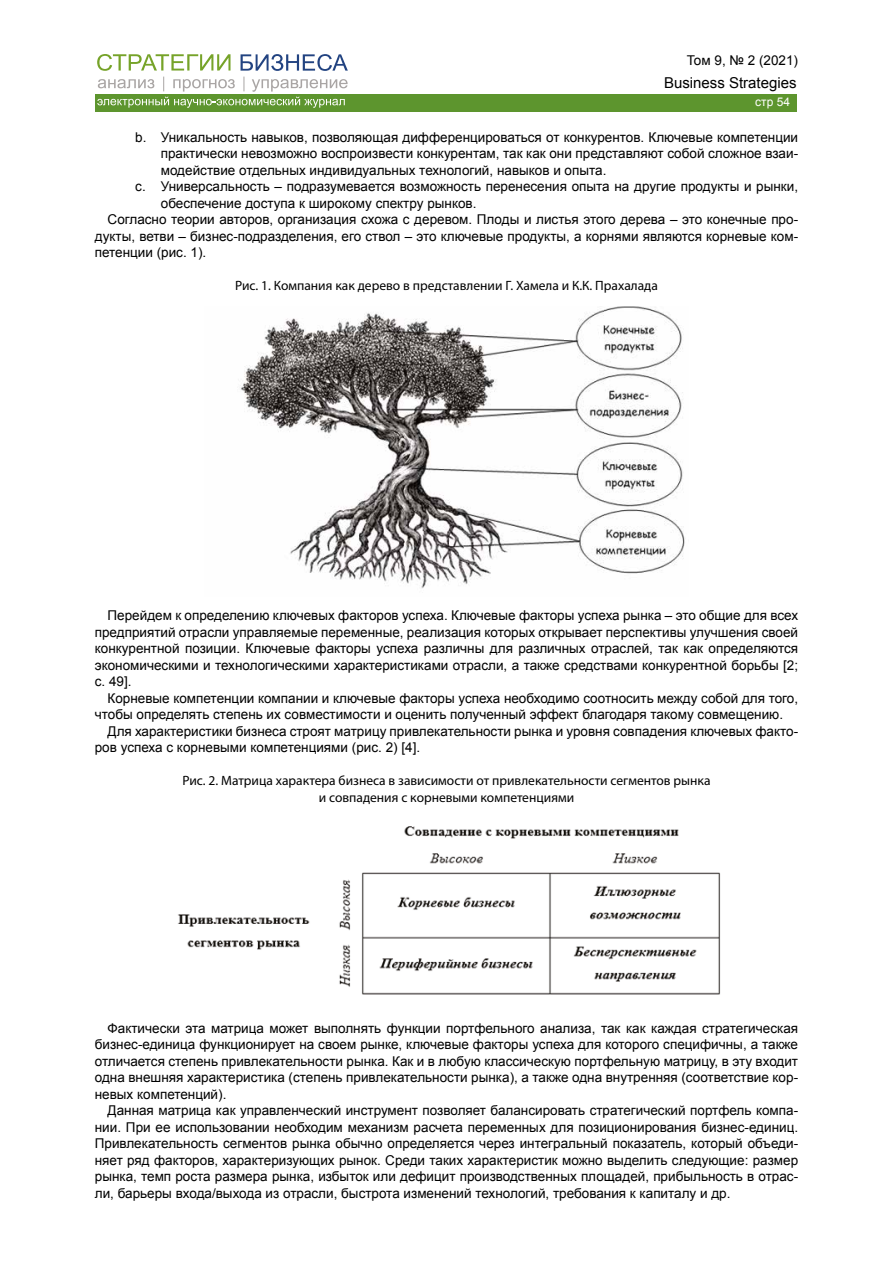
<style>
.page{position:relative;width:893px;height:1263px;background:#fff}
.page>*{position:absolute;margin:0;border:0;box-sizing:border-box;transform-origin:0 0}
.t1{font:15px "Arial";color:#000}
.t2{font:13.5px/16.5px "Arial";color:#000;text-align:justify}
.t3{font:13.5px/16.5px "Myriad Pro";color:#000;text-align:center}
.t4{font:12px "Arial";color:#fff}
</style>
<div class="page">
<div style="left:95px;top:94px;width:702px;height:17px;background:#5d952e"></div>
<svg style="left:97px;top:54px;width:133px;height:17px"></svg>
<svg style="left:241px;top:54px;width:107px;height:17px"></svg>
<svg style="left:97px;top:77px;width:251px;height:31px"></svg>
<img style="left:241px;top:307px;width:444px;height:282px">
<img style="left:178px;top:826px;width:543px;height:169px">
<p class="t2" style="left:687px;top:52px;width:113px">Том 9, № 2 (2021)</p>
<p class="t1" style="left:664px;top:72px;width:134px">Business Strategies</p>
<p class="t4" style="left:755px;top:94px;width:36px">стр 54</p>
<p class="t2" style="left:135px;top:129px;width:664px">b. Уникальность навыков, позволяющая дифференцироваться от конкурентов. Ключевые компетенции</p>
<p class="t2" style="left:161px;top:145px;width:639px">практически невозможно воспроизвести конкурентам, так как они представляют собой сложное взаи-</p>
<p class="t2" style="left:161px;top:162px;width:447px">модействие отдельных индивидуальных технологий, навыков и опыта.</p>
<p class="t2" style="left:135px;top:178px;width:664px">c. Универсальность – подразумевается возможность перенесения опыта на другие продукты и рынки,</p>
<p class="t2" style="left:161px;top:195px;width:317px">обеспечение доступа к широкому спектру рынков.</p>
<p class="t2" style="left:108px;top:211px;width:692px">Согласно теории авторов, организация схожа с деревом. Плоды и листья этого дерева – это конечные про-</p>
<p class="t2" style="left:95px;top:228px;width:705px">дукты, ветви – бизнес-подразделения, его ствол – это ключевые продукты, а корнями являются корневые ком-</p>
<p class="t2" style="left:95px;top:244px;width:113px">петенции (рис. 1).</p>
<p class="t3" style="left:235px;top:277px;width:424px">Рис. 1. Компания как дерево в представлении Г. Хамела и К.К. Прахалада</p>
<p class="t2" style="left:95px;top:607px;width:705px;text-indent:13px">Перейдем к определению ключевых факторов успеха. Ключевые факторы успеха рынка – это общие для всех предприятий отрасли управляемые переменные, реализация которых открывает перспективы улучшения своей конкурентной позиции. Ключевые факторы успеха различны для различных отраслей, так как определяются экономическими и технологическими характеристиками отрасли, а также средствами конкурентной борьбы [2; с. 49].</p>
<p class="t2" style="left:95px;top:690px;width:705px;text-indent:13px">Корневые компетенции компании и ключевые факторы успеха необходимо соотносить между собой для того, чтобы определять степень их совместимости и оценить полученный эффект благодаря такому совмещению.</p>
<p class="t2" style="left:95px;top:723px;width:705px;text-indent:13px">Для характеристики бизнеса строят матрицу привлекательности рынка и уровня совпадения ключевых факто&shy;ров успеха с корневыми компетенциями (рис. 2) [4].</p>
<p class="t3" style="left:182px;top:772px;width:530px">Рис. 2. Матрица характера бизнеса в зависимости от привлекательности сегментов рынка и совпадения с корневыми компетенциями</p>
<p class="t2" style="left:95px;top:1020px;width:705px;text-indent:13px">Фактически эта матрица может выполнять функции портфельного анализа, так как каждая стратегическая бизнес-единица функционирует на своем рынке, ключевые факторы успеха для которого специфичны, а также отличается степень привлекательности рынка. Как и в любую классическую портфельную матрицу, в эту входит одна внешняя характеристика (степень привлекательности рынка), а также одна внутренняя (соответствие кор&shy;невых компетенций).</p>
<p class="t2" style="left:95px;top:1102px;width:705px;text-indent:13px">Данная матрица как управленческий инструмент позволяет балансировать стратегический портфель компа&shy;нии. При ее использовании необходим механизм расчета переменных для позиционирования бизнес-единиц.<br>Привлекательность сегментов рынка обычно определяется через интегральный показатель, который объеди&shy;няет ряд факторов, характеризующих рынок. Среди таких характеристик можно выделить следующие: размер рынка, темп роста размера рынка, избыток или дефицит производственных площадей, прибыльность в отрас&shy;ли, барьеры входа/выхода из отрасли, быстрота изменений технологий, требования к капиталу и др.</p>
</div>
